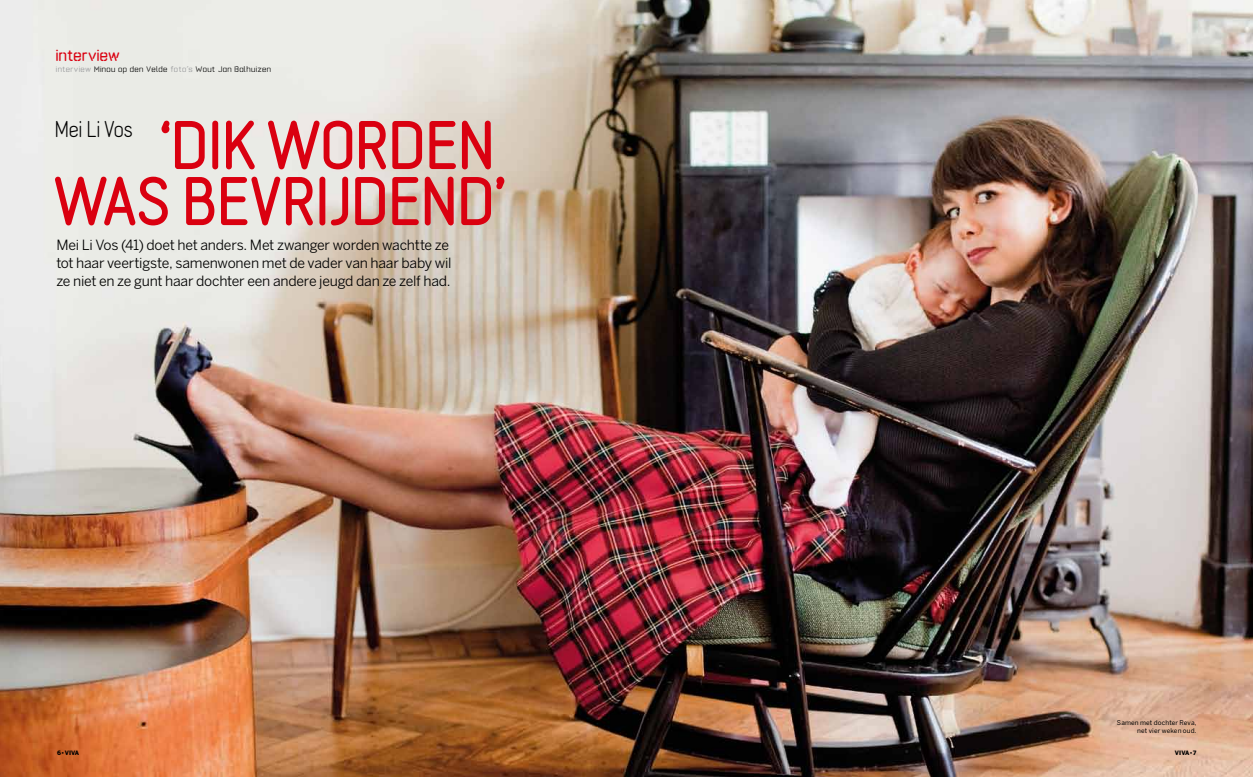
<style>
.page{position:relative;width:1253px;height:777px;background:#fff}
.page>*{position:absolute;margin:0;border:0;box-sizing:border-box;transform-origin:0 0}
.t1{font:60px/56px "Naiv Bold Text";letter-spacing:-.055em;color:#da0010;text-align:right}
.t2{font:20px "Naiv Thin Text";color:#000}
.t3{font:700 16px "Exakt";letter-spacing:-.025em;color:#da0010}
.t4{font:14px/18px "Benton Sans";letter-spacing:-.015em;color:#000}
.t5{font:700 10px "Benton Sans";color:#000;scale:.96 1}
.t6{font:8px "Exakt";letter-spacing:.04em;color:#000}
.t7{font:6.5px/8.5px "Benton Sans";letter-spacing:.02em;color:#000;text-align:right}
.t8{font:900 6px "Benton Sans";letter-spacing:.02em;color:#000}
.s1{color:#96979a}
</style>
<div class="page">
<img style="left:0;top:0;width:1252px;height:776px">
<p class="t3" style="left:56px;top:46px;width:66px">interview</p>
<p class="t6" style="left:56px;top:65px;width:217px"><span class="s1">interview</span> Minou op den Velde <span class="s1">foto’s</span> Wout Jan Balhuizen</p>
<h1 class="t1" style="left:53px;top:117px;width:455px">‘DIK WORDEN<br>WAS BEVRIJDEND’</h1>
<h2 class="t2" style="left:55px;top:116px;width:80px">Mei Li Vos</h2>
<p class="t4" style="left:56px;top:235px;width:396px">Mei Li Vos (41) doet het anders. Met zwanger worden wachtte ze tot haar veertigste, samenwonen met de vader van haar baby wil ze niet en ze gunt haar dochter een andere jeugd dan ze zelf had.</p>
<p class="t5" style="left:584px;top:580px;width:5px">›</p>
<p class="t7" style="left:1116px;top:717px;width:81px">Samen met dochter Reva, net vier weken oud.</p>
<p class="t8" style="left:57px;top:749px;width:24px">6•VIVA</p>
<p class="t8" style="left:1174px;top:749px;width:23px">VIVA•7</p>
</div>
